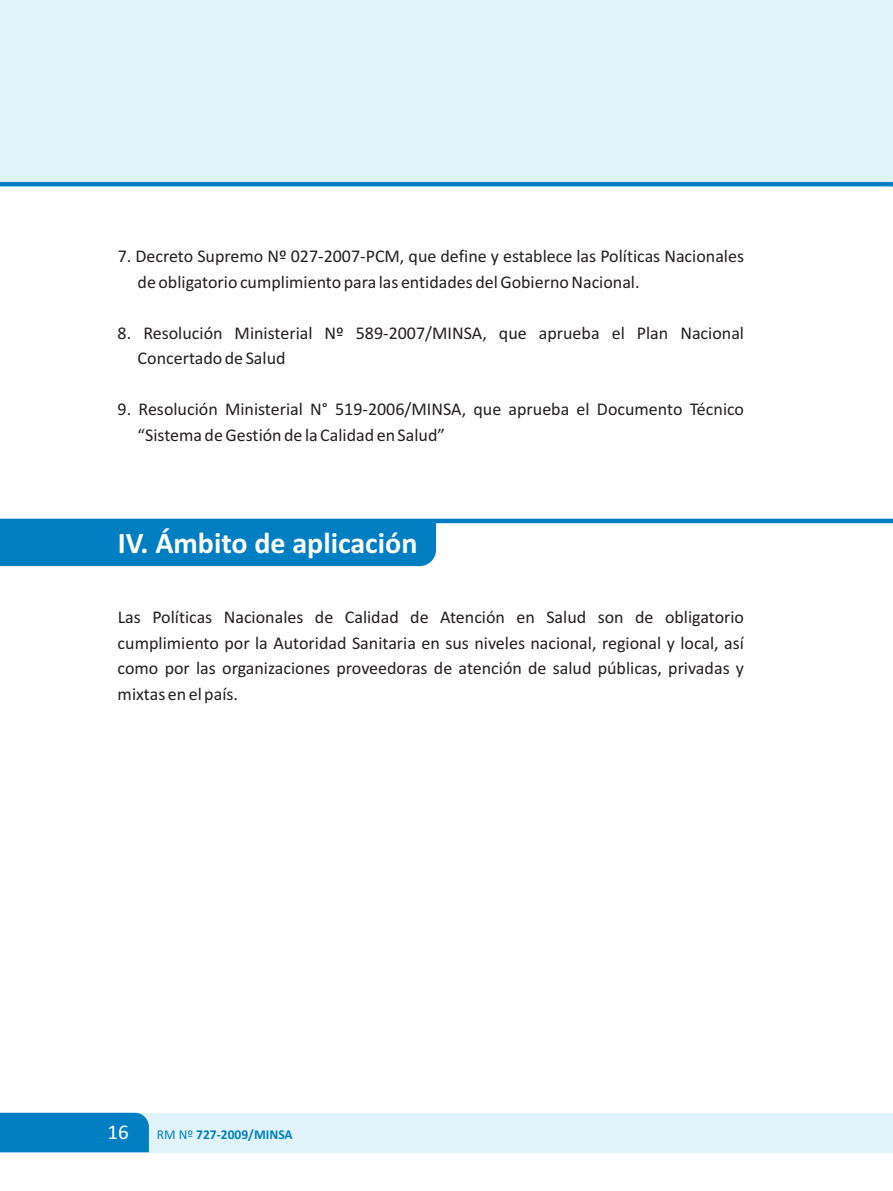
<style>
.page{position:relative;width:893px;height:1191px;background:#fff}
.page>*{position:absolute;margin:0;border:0;box-sizing:border-box;transform-origin:0 0}
.t1{font:700 30px "Calibri";color:#fff}
.t2{font:21px "Calibri";color:#fff}
.t3{font:18px/25.5px "Calibri";color:#231f20}
.t4{font:700 13.5px "Calibri";color:#007ec2}
.s1{font-weight:400}
</style>
<div class="page">
<div style="left:0;top:0;width:893px;height:187px;background:#e1f4fc"></div>
<div style="left:0;top:1112px;width:893px;height:40px;background:#e1f4fc"></div>
<div style="left:0;top:1112px;width:149px;height:40px;background:#007ec2"></div>
<div style="left:0;top:523px;width:436px;height:43px;background:#007ec2"></div>
<div style="left:0;top:518px;width:893px;height:5px;background:#007ec2"></div>
<svg style="left:892px;top:0;width:1px;height:186px"></svg>
<p class="t3" style="left:138px;top:245px;width:608px;text-indent:-20px">7. Decreto Supremo Nº 027-2007-PCM, que define y establece las Políticas Nacionales de obligatorio cumplimiento para las entidades del Gobierno Nacional.</p>
<p class="t3" style="left:138px;top:321px;width:608px;text-indent:-20px">8. Resolución Ministerial Nº 589-2007/MINSA, que aprueba el Plan Nacional<br>Concertado de Salud</p>
<p class="t3" style="left:138px;top:398px;width:608px;text-indent:-20px">9. Resolución Ministerial N° 519-2006/MINSA, que aprueba el Documento Técnico “Sistema de Gestión de la Calidad en Salud”</p>
<h1 class="t1" style="left:118px;top:530px;width:301px">IV. Ámbito de aplicación</h1>
<p class="t3" style="left:118px;top:606px;width:628px;text-align:justify">Las Políticas Nacionales de Calidad de Atención en Salud son de obligatorio cumplimiento por la Autoridad Sanitaria en sus niveles nacional, regional y local, así como por las organizaciones proveedoras de atención de salud públicas, privadas y mixtas en el país.</p>
<p class="t2" style="left:108px;top:1123px;width:23px">16</p>
<p class="t4" style="left:157px;top:1128px;width:137px"><span class="s1">RM Nº</span> 727-2009/MINSA</p>
</div>
